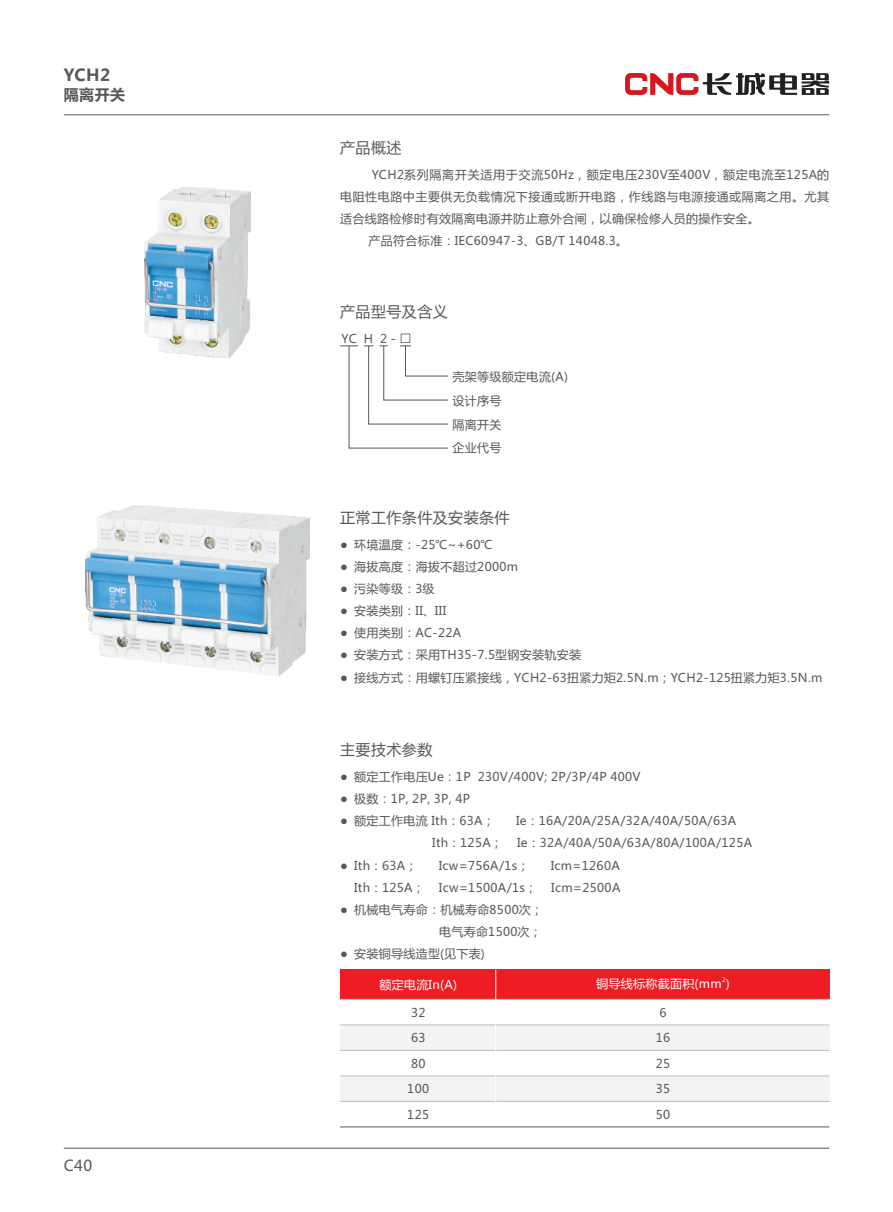
<style>
.page{position:relative;width:893px;height:1212px;background:#fff}
.page>*{position:absolute;margin:0;border:0;box-sizing:border-box;transform-origin:0 0}
.t1{font:700 16.5px "Microsoft Ya Hei";color:#57585a}
.t2{font:15px "Microsoft Ya Hei";letter-spacing:.03em;color:#57585a}
.t3{font:700 15px "Microsoft Ya Hei";color:#57585a}
.t4{font:12px/22.2px "Microsoft Ya Hei";letter-spacing:.03em;color:#57585a}
.t5{font:12px "Microsoft Ya Hei";letter-spacing:.03em;color:#fff}
.t6{font:6px "Microsoft Ya Hei";color:#fff}
.s1{font-size:18px}
</style>
<div class="page">
<hr style="left:64px;top:114px;width:765px;height:1px;background:#57585a">
<svg style="left:625px;top:73px;width:204px;height:22px"></svg>
<hr style="left:64px;top:1148px;width:765px;height:1px;background:#57585a">
<img style="left:144px;top:187px;width:107px;height:170px">
<img style="left:85px;top:506px;width:225px;height:170px">
<svg style="left:340px;top:345px;width:108px;height:104px"></svg>
<div style="left:340px;top:1025px;width:489px;height:25px;background:#f2f3f4"></div>
<div style="left:340px;top:1076px;width:489px;height:25px;background:#f2f3f4"></div>
<div style="left:340px;top:969px;width:489px;height:30px;background:#ee1d23"></div>
<hr style="left:340px;top:999px;width:489px;height:1px;background:#bcbdc0">
<hr style="left:340px;top:1024px;width:489px;height:1px;background:#bcbdc0">
<hr style="left:340px;top:1050px;width:489px;height:1px;background:#bcbdc0">
<hr style="left:340px;top:1075px;width:489px;height:1px;background:#bcbdc0">
<hr style="left:340px;top:1101px;width:489px;height:1px;background:#bcbdc0">
<hr style="left:495px;top:969px;width:1px;height:158px;background:#fff">
<hr style="left:340px;top:1126px;width:489px;height:1px;background:#57585a">
<h1 class="t1" style="left:64px;top:67px;width:48px">YCH2</h1>
<p class="t3" style="left:64px;top:88px;width:63px">隔离开关</p>
<p class="t2" style="left:64px;top:1158px;width:30px">C40</p>
<p class="t2" style="left:340px;top:141px;width:63px">产品概述</p>
<p class="t4" style="left:372px;top:164px;width:459px">YCH2系列隔离开关适用于交流50Hz，额定电压230V至400V，额定电流至125A的</p>
<p class="t4" style="left:340px;top:186px;width:490px">电阻性电路中主要供无负载情况下接通或断开电路，作线路与电源接通或隔离之用。尤其</p>
<p class="t4" style="left:340px;top:208px;width:421px">适合线路检修时有效隔离电源并防止意外合闸，以确保检修人员的操作安全。</p>
<p class="t4" style="left:369px;top:231px;width:261px">产品符合标准：IEC60947-3、GB/T 14048.3。</p>
<p class="t2" style="left:340px;top:305px;width:109px">产品型号及含义</p>
<p class="t4" style="left:341px;top:328px;width:71px">YC H 2 - <span class="s1">□</span></p>
<p class="t4" style="left:452px;top:366px;width:117px;line-height:23.7px">壳架等级额定电流(A)设计序号<br>隔离开关<br>企业代号</p>
<p class="t2" style="left:340px;top:511px;width:171px">正常工作条件及安装条件</p>
<p class="t4" style="left:340px;top:534px;width:9px;text-align:justify">● ● ● ● ● ● ●</p>
<p class="t4" style="left:354px;top:534px;width:470px">环境温度：-25℃~+60℃<br>海拔高度：海拔不超过2000m<br>污染等级：3级<br>安装类别：II、III<br>使用类别：AC-22A<br>安装方式：采用TH35-7.5型钢安装轨安装<br>接线方式：用螺钉压紧接线，YCH2-63扭紧力矩2.5N.m；YCH2-125扭紧力矩3.5N.m</p>
<p class="t2" style="left:340px;top:743px;width:94px">主要技术参数</p>
<p class="t4" style="left:340px;top:766px;width:9px;text-align:justify">● ● ●</p>
<p class="t4" style="left:340px;top:855px;width:9px">●</p>
<p class="t4" style="left:340px;top:899px;width:9px">●</p>
<p class="t4" style="left:340px;top:944px;width:9px">●</p>
<p class="t5" style="left:379px;top:979px;width:79px">额定电流In(A)</p>
<p class="t5" style="left:596px;top:979px;width:135px">铜导线标称截面积(mm )</p>
<p class="t4" style="left:354px;top:766px;width:288px">额定工作电压Ue：1P 230V/400V; 2P/3P/4P 400V极数：1P, 2P, 3P, 4P<br>额定工作电流 Ith：63A；</p>
<p class="t4" style="left:432px;top:811px;width:321px;text-indent:84px">Ie：16A/20A/25A/32A/40A/50A/63A<br>Ith：125A； Ie：32A/40A/50A/63A/80A/100A/125A</p>
<p class="t4" style="left:354px;top:855px;width:65px">Ith：63A；</p>
<p class="t4" style="left:439px;top:855px;width:92px">Icw=756A/1s；</p>
<p class="t4" style="left:551px;top:855px;width:71px">Icm=1260A</p>
<p class="t4" style="left:354px;top:877px;width:268px">Ith：125A； Icw=1500A/1s； Icm=2500A</p>
<p class="t4" style="left:354px;top:899px;width:191px">机械电气寿命：机械寿命8500次；</p>
<p class="t4" style="left:439px;top:922px;width:104px">电气寿命1500次；</p>
<p class="t4" style="left:354px;top:944px;width:132px">安装铜导线造型(见下表)</p>
<p class="t6" style="left:722px;top:977px;width:5px">2</p>
<p class="t4" style="left:407px;top:1000px;width:23px;line-height:25.5px;text-align:center">32<br>63<br>80<br>100<br>125</p>
<p class="t4" style="left:656px;top:1000px;width:16px;line-height:25.5px;text-align:center">6<br>16<br>25<br>35<br>50</p>
</div>
